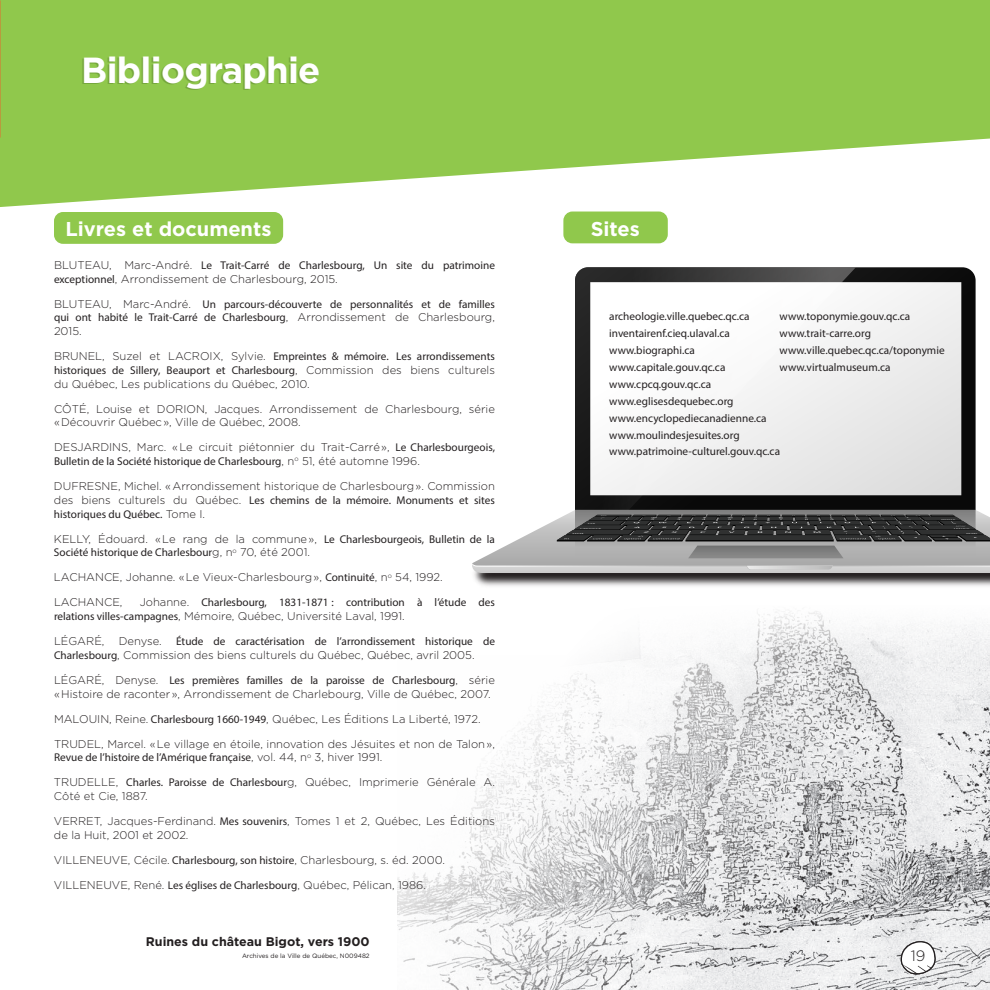
<style>
.page{position:relative;width:990px;height:990px;background:#fff}
.page>*{position:absolute;margin:0;border:0;box-sizing:border-box;transform-origin:0 0}
.t1{font:700 36.25px "Gotham";letter-spacing:-.02em;color:#fff}
.t2{font:700 20px "Gotham";color:#fff}
.t3{font:300 15px "Gotham";color:#231f20}
.t4{font:700 12.5px "Gotham";color:#231f20}
.t5{font:300 11.25px/13.8px "Gotham";color:#231f20}
.t6{font:11.25px/16.9px "Myriad Pro";color:#231f20}
.t7{font:6.25px "Gotham";color:#231f20}
.s1{font-family:"Gotham";font-weight:300}
.s2{font-family:"Myriad Pro";font-weight:400}
</style>
<div class="page">
<svg style="left:856px;top:267px;width:120px;height:243px;background:#141414"></svg>
<svg style="left:856px;top:282px;width:105px;height:213px"></svg>
<svg style="left:575px;top:267px;width:281px;height:243px"></svg>
<svg style="left:472px;top:510px;width:518px;height:60px;background:#888"></svg>
<img style="left:397px;top:570px;width:593px;height:420px">
<svg style="left:900px;top:940px;width:37px;height:35px"></svg>
<svg style="left:0;top:0;width:990px;height:207px;fill:#90c84c"></svg>
<div style="left:54px;top:212px;width:229px;height:32px;background:#90c84c;border-radius:9px"></div>
<div style="left:563px;top:212px;width:105px;height:31px;background:#90c84c;border-radius:9px"></div>
<h1 class="t1" style="left:81px;top:49px;width:241px">Bibliographie</h1>
<h2 class="t2" style="left:65px;top:218px;width:208px">Livres et documents</h2>
<p class="t6" style="left:54px;top:256px;width:442px"><span class="s1">BLUTEAU, Marc-André.</span> Le Trait-Carré de Charlesbourg, Un site du patrimoine</p>
<p class="t5" style="left:54px;top:272px;width:285px"><span class="s2">exceptionnel</span>, Arrondissement de Charlesbourg, 2015.</p>
<p class="t6" style="left:54px;top:297px;width:443px;line-height:13.8px"><span class="s1">BLUTEAU, Marc-André.</span> Un parcours-découverte de personnalités et de familles qui ont habité le Trait-Carré de Charlesbourg<span class="s1">, Arrondissement de Charlesbourg,</span></p>
<p class="t5" style="left:54px;top:324px;width:29px">2015.</p>
<p class="t6" style="left:54px;top:349px;width:443px;line-height:13.8px"><span class="s1">BRUNEL, Suzel et LACROIX, Sylvie.</span> Empreintes &amp; mémoire. Les arrondissements historiques de Sillery, Beauport et Charlesbourg<span class="s1">, Commission des biens culturels</span></p>
<p class="t5" style="left:54px;top:377px;width:257px">du Québec, Les publications du Québec, 2010.</p>
<p class="t5" style="left:54px;top:402px;width:443px">CÔTÉ, Louise et DORION, Jacques. Arrondissement de Charlesbourg, série « Découvrir Québec », Ville de Québec, 2008.</p>
<p class="t5" style="left:54px;top:440px;width:442px">DESJARDINS, Marc. « Le circuit piétonnier du Trait-Carré », <span class="s2">Le Charlesbourgeois,</span></p>
<p class="t6" style="left:54px;top:453px;width:368px">Bulletin de la Société historique de Charlesbourg<span class="s1">, n</span><sup>o</sup> <span class="s1">51, été automne 1996.</span></p>
<p class="t5" style="left:54px;top:479px;width:443px">DUFRESNE, Michel. « Arrondissement historique de Charlesbourg ». Commission</p>
<p class="t6" style="left:54px;top:493px;width:443px;line-height:13.8px"><span class="s1">des biens culturels du Québec.</span> Les chemins de la mémoire. Monuments et sites historiques du Québec. <span class="s1">Tome I.</span></p>
<p class="t5" style="left:54px;top:532px;width:442px">KELLY, Édouard. « Le rang de la commune », <span class="s2">Le Charlesbourgeois, Bulletin de la</span></p>
<p class="t6" style="left:54px;top:544px;width:258px">Société historique de Charlesbour<span class="s1">g, n</span><sup>o</sup> <span class="s1">70, été 2001.</span></p>
<p class="t5" style="left:54px;top:570px;width:390px">LACHANCE, Johanne. « Le Vieux-Charlesbourg », <span class="s2">Continuité</span>, n<sup>o</sup> 54, 1992.</p>
<p class="t5" style="left:54px;top:595px;width:70px">LACHANCE,</p>
<p class="t6" style="left:140px;top:594px;width:357px"><span class="s1">Johanne.</span> Charlesbourg, 1831-1871 : contribution à l’étude des</p>
<p class="t5" style="left:54px;top:609px;width:352px"><span class="s2">relations villes-campagnes</span>, Mémoire, Québec, Université Laval, 1991.</p>
<p class="t5" style="left:54px;top:634px;width:52px">LÉGARÉ,</p>
<p class="t5" style="left:119px;top:634px;width:45px">Denyse.</p>
<p class="t6" style="left:176px;top:633px;width:320px">Étude de caractérisation de l’arrondissement historique de</p>
<p class="t5" style="left:54px;top:648px;width:422px"><span class="s2">Charlesbourg</span>, Commission des biens culturels du Québec, Québec, avril 2005.</p>
<p class="t6" style="left:54px;top:671px;width:442px"><span class="s1">LÉGARÉ, Denyse.</span> Les premières familles de la paroisse de Charlesbourg<span class="s1">, série</span></p>
<p class="t5" style="left:54px;top:687px;width:438px">« Histoire de raconter », Arrondissement de Charlebourg, Ville de Québec, 2007.</p>
<p class="t5" style="left:54px;top:712px;width:428px">MALOUIN, Reine. <span class="s2">Charlesbourg 1660-1949</span>, Québec, Les Éditions La Liberté, 1972.</p>
<p class="t5" style="left:54px;top:737px;width:442px">TRUDEL, Marcel. « Le village en étoile, innovation des Jésuites et non de Talon »,</p>
<p class="t6" style="left:54px;top:749px;width:330px">Revue de l’histoire de l’Amérique française<span class="s1">, vol. 44, n</span><sup>o</sup> <span class="s1">3, hiver 1991.</span></p>
<p class="t5" style="left:54px;top:775px;width:442px">TRUDELLE, <span class="s2">Charles. Paroisse de Charlesbour</span>g, Québec, Imprimerie Générale A.<br>Côté et Cie, 1887.</p>
<p class="t5" style="left:54px;top:814px;width:443px">VERRET, Jacques-Ferdinand. <span class="s2">Mes souvenirs</span>, Tomes 1 et 2, Québec, Les Éditions de la Huit, 2001 et 2002.</p>
<p class="t5" style="left:54px;top:853px;width:393px">VILLENEUVE, Cécile. <span class="s2">Charlesbourg, son histoire</span>, Charlesbourg, s. éd. 2000.</p>
<p class="t5" style="left:54px;top:878px;width:374px">VILLENEUVE, René. <span class="s2">Les églises de Charlesbourg</span>, Québec, Pélican, 1986.</p>
<p class="t4" style="left:146px;top:935px;width:225px">Ruines du château Bigot, vers 1900</p>
<p class="t7" style="left:242px;top:952px;width:129px">Archives de la Ville de Québec, N009482</p>
<h2 class="t2" style="left:591px;top:217px;width:51px">Sites</h2>
<p class="t6" style="left:609px;top:308px;width:172px">archeologie.ville.quebec.qc.ca inventairenf.cieq.ulaval.ca www.biographi.ca www.capitale.gouv.qc.ca www.cpcq.gouv.qc.ca www.eglisesdequebec.org www.encyclopediecanadienne.ca www.moulindesjesuites.org www.patrimoine-culturel.gouv.qc.ca</p>
<p class="t6" style="left:780px;top:308px;width:167px">www.toponymie.gouv.qc.ca www.trait-carre.org www.ville.quebec.qc.ca/toponymie www.virtualmuseum.ca</p>
<h3 class="t3" style="left:911px;top:947px;width:16px">1 92</h3>
</div>
